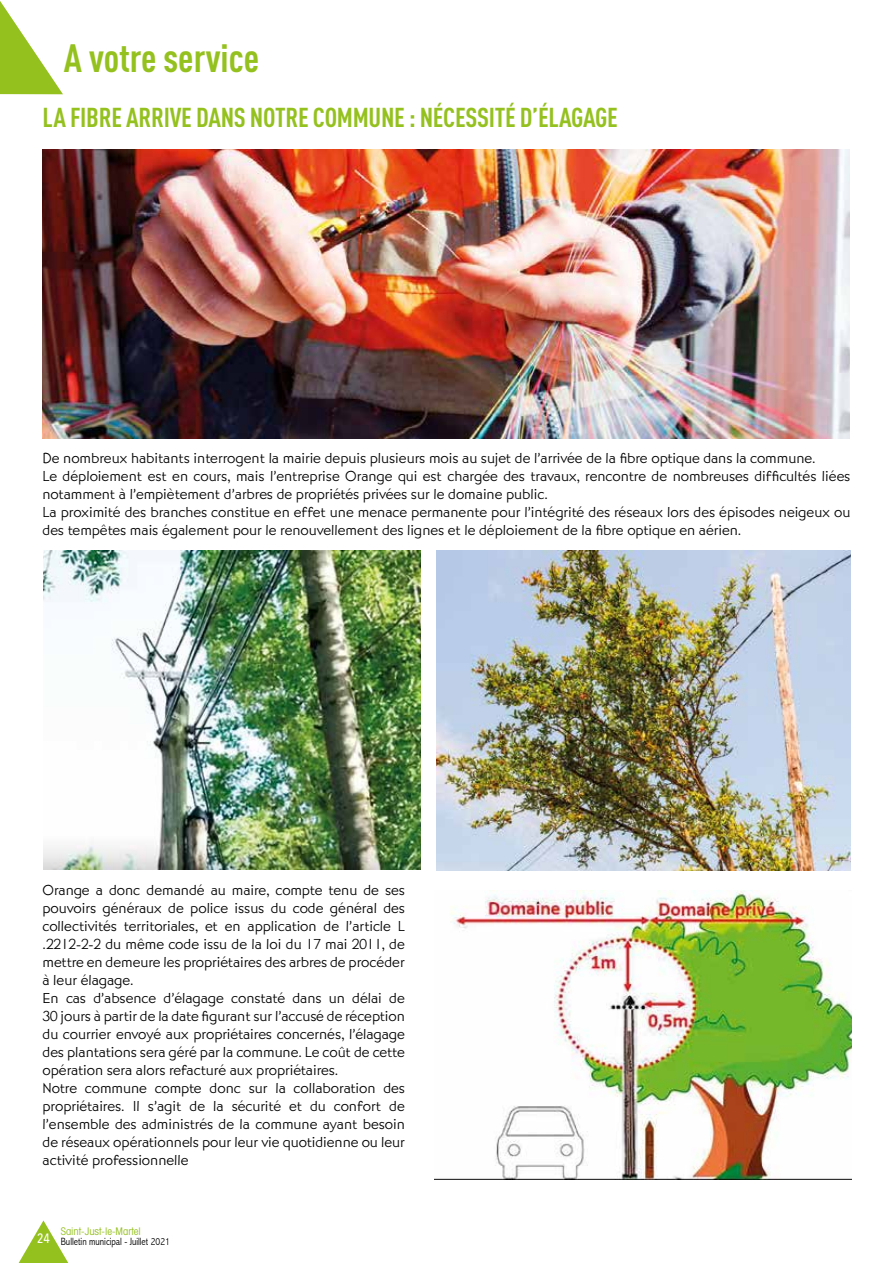
<style>
.page{position:relative;width:893px;height:1263px;background:#fff}
.page>*{position:absolute;margin:0;border:0;box-sizing:border-box;transform-origin:0 0}
.t1{font:700 condensed 39px "DIN Pro";color:#95c11f}
.t2{font:700 condensed 27px "DIN Pro";letter-spacing:-.01em;color:#95c11f}
.t3{font:300 15px/18px "Bernhard Got URW";color:#000}
.t4{font:300 condensed 10.5px "Abadi";color:#000}
.t5{font:condensed 10.5px "Avant Garde";color:#95c11f}
</style>
<div class="page">
<svg style="left:18px;top:1220px;width:51px;height:43px"></svg>
<svg style="left:0;top:1px;width:63px;height:93px"></svg>
<img style="left:44px;top:551px;width:377px;height:318px">
<img style="left:43px;top:150px;width:806px;height:288px">
<img style="left:437px;top:551px;width:413px;height:320px">
<img style="left:435px;top:891px;width:417px;height:288px">
<h1 class="t1" style="left:64px;top:29px;width:197px">A votre service</h1>
<h2 class="t2" style="left:43px;top:97px;width:577px">LA FIBRE ARRIVE DANS NOTRE COMMUNE : NÉCESSITÉ D’ÉLAGAGE</h2>
<p class="t3" style="left:43px;top:449px;width:809px">De nombreux habitants interrogent la mairie depuis plusieurs mois au sujet de l’arrivée de la fibre optique dans la commune.<br>Le déploiement est en cours, mais l’entreprise Orange qui est chargée des travaux, rencontre de nombreuses difficultés liées notamment à l’empiètement d’arbres de propriétés privées sur le domaine public.<br>La proximité des branches constitue en effet une menace permanente pour l’intégrité des réseaux lors des épisodes neigeux ou des tempêtes mais également pour le renouvellement des lignes et le déploiement de la fibre optique en aérien.</p>
<p class="t3" style="left:43px;top:881px;width:364px">Orange a donc demandé au maire, compte tenu de ses pouvoirs généraux de police issus du code général des collectivités territoriales, et en application de l’article L .2212-2-2 du même code issu de la loi du 17 mai 2011, de mettre en demeure les propriétaires des arbres de procéder à leur élagage.<br>En cas d’absence d’élagage constaté dans un délai de 30 jours à partir de la date figurant sur l’accusé de réception du courrier envoyé aux propriétaires concernés, l’élagage des plantations sera géré par la commune. Le coût de cette opération sera alors refacturé aux propriétaires.<br>Notre commune compte donc sur la collaboration des propriétaires. Il s’agit de la sécurité et du confort de l’ensemble des administrés de la commune ayant besoin de réseaux opérationnels pour leur vie quotidienne ou leur activité professionnelle</p>
<p class="t5" style="left:61px;top:1224px;width:81px">Saint-Just-le-Martel</p>
<p class="t4" style="left:37px;top:1235px;width:135px"><sup>24</sup> Bulletin municipal - Juillet 2021</p>
</div>
